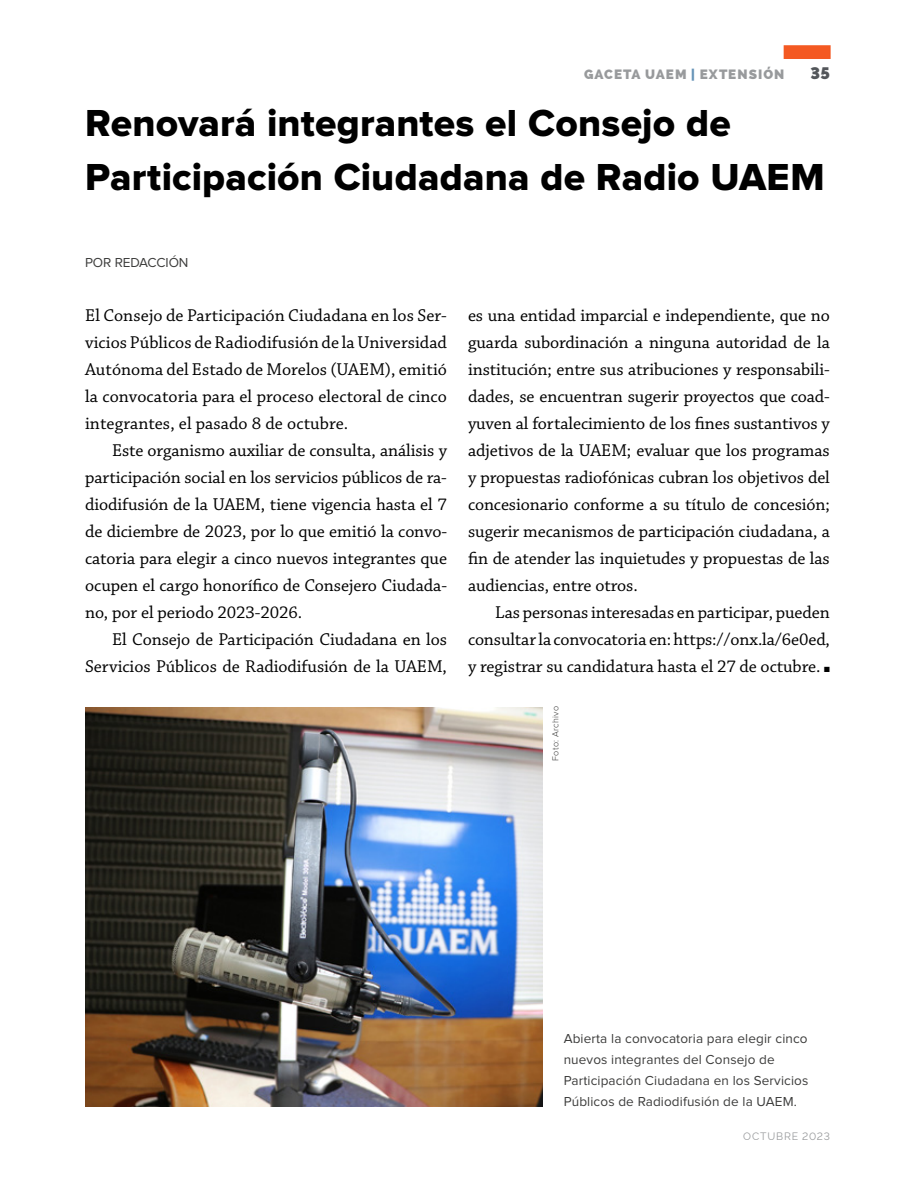
<style>
.page{position:relative;width:915px;height:1191px;background:#fff}
.page>*{position:absolute;margin:0;border:0;box-sizing:border-box;transform-origin:0 0}
.t1{font:39px/54px "Proxima Nova Extrabld";letter-spacing:.005em;color:#000}
.t2{font:18px/27px "Chaparral Pro";letter-spacing:-.005em;color:#000;text-align:justify}
.t3{font:800 16.5px "Raleway";color:#53565a}
.t4{font:13.5px/21px "Proxima Nova";letter-spacing:.01em;color:#3c3c3b}
.t5{font:800 13.5px "Raleway";letter-spacing:.075em;color:#989a9c}
.t6{font:13.5px "Proxima Nova";letter-spacing:-.01em;color:#3c3c3b}
.t7{font:10.5px "Raleway";letter-spacing:.075em;color:#989a9c}
.t8{font:300 9px "Proxima Nova";letter-spacing:.03em;color:#3c3c3b}
.t9{font:7.5px "Zapf Dingbats ITC";color:#000}
.s1{color:#6693b7}
</style>
<div class="page">
<div style="left:783px;top:45px;width:47px;height:14px;background:#f45922;border:2px solid #f45922"></div>
<img style="left:85px;top:707px;width:457px;height:400px">
<p class="t5" style="left:584px;top:67px;width:202px">GACETA UAEM <span class="s1">|</span> EXTENSIÓN</p>
<p class="t3" style="left:810px;top:64px;width:21px">35</p>
<h1 class="t1" style="left:85px;top:97px;width:740px">Renovará integrantes el Consejo de<br>Participación Ciudadana de Radio UAEM</h1>
<p class="t6" style="left:85px;top:256px;width:105px">POR REDACCIÓN</p>
<p class="t2" style="left:85px;top:303px;width:363px">El Consejo de Participación Ciudadana en los Ser&shy;vicios Públicos de Radiodifusión de la Universidad Autónoma del Estado de Morelos (UAEM), emitió la convocatoria para el proceso electoral de cinco integrantes, el pasado 8 de octubre.</p>
<p class="t2" style="left:85px;top:438px;width:363px;text-indent:27px">Este organismo auxiliar de consulta, análisis y participación social en los servicios públicos de ra&shy;diodifusión de la UAEM, tiene vigencia hasta el 7 de diciembre de 2023, por lo que emitió la convo&shy;catoria para elegir a cinco nuevos integrantes que ocupen el cargo honorífico de Consejero Ciudada&shy;no, por el periodo 2023-2026.</p>
<p class="t2" style="left:85px;top:627px;width:363px;text-align:right">El Consejo de Participación Ciudadana en los<br>Servicios Públicos de Radiodifusión de la UAEM,</p>
<p class="t2" style="left:468px;top:303px;width:363px">es una entidad imparcial e independiente, que no guarda subordinación a ninguna autoridad de la institución; entre sus atribuciones y responsabili&shy;dades, se encuentran sugerir proyectos que coad&shy;yuven al fortalecimiento de los fines sustantivos y adjetivos de la UAEM; evaluar que los programas y propuestas radiofónicas cubran los objetivos del concesionario conforme a su título de concesión; sugerir mecanismos de participación ciudadana, a fin de atender las inquietudes y propuestas de las audiencias, entre otros.</p>
<p class="t2" style="left:468px;top:600px;width:363px;text-indent:27px">Las personas interesadas en participar, pueden consultar la convocatoria en: https://onx.la/6e0ed, y registrar su candidatura hasta el 27 de octubre.</p>
<p class="t9" style="left:823px;top:666px;width:7px">■</p>
<p class="t8" style="left:551px;top:760px;width:56px;rotate:-90deg">Foto: Archivo</p>
<p class="t4" style="left:563px;top:1028px;width:246px">Abierta la convocatoria para elegir cinco nuevos integrantes del Consejo de Participación Ciudadana en los Servicios Públicos de Radiodifusión de la UAEM.</p>
<p class="t7" style="left:743px;top:1129px;width:88px">OCTUBRE 2023</p>
</div>
